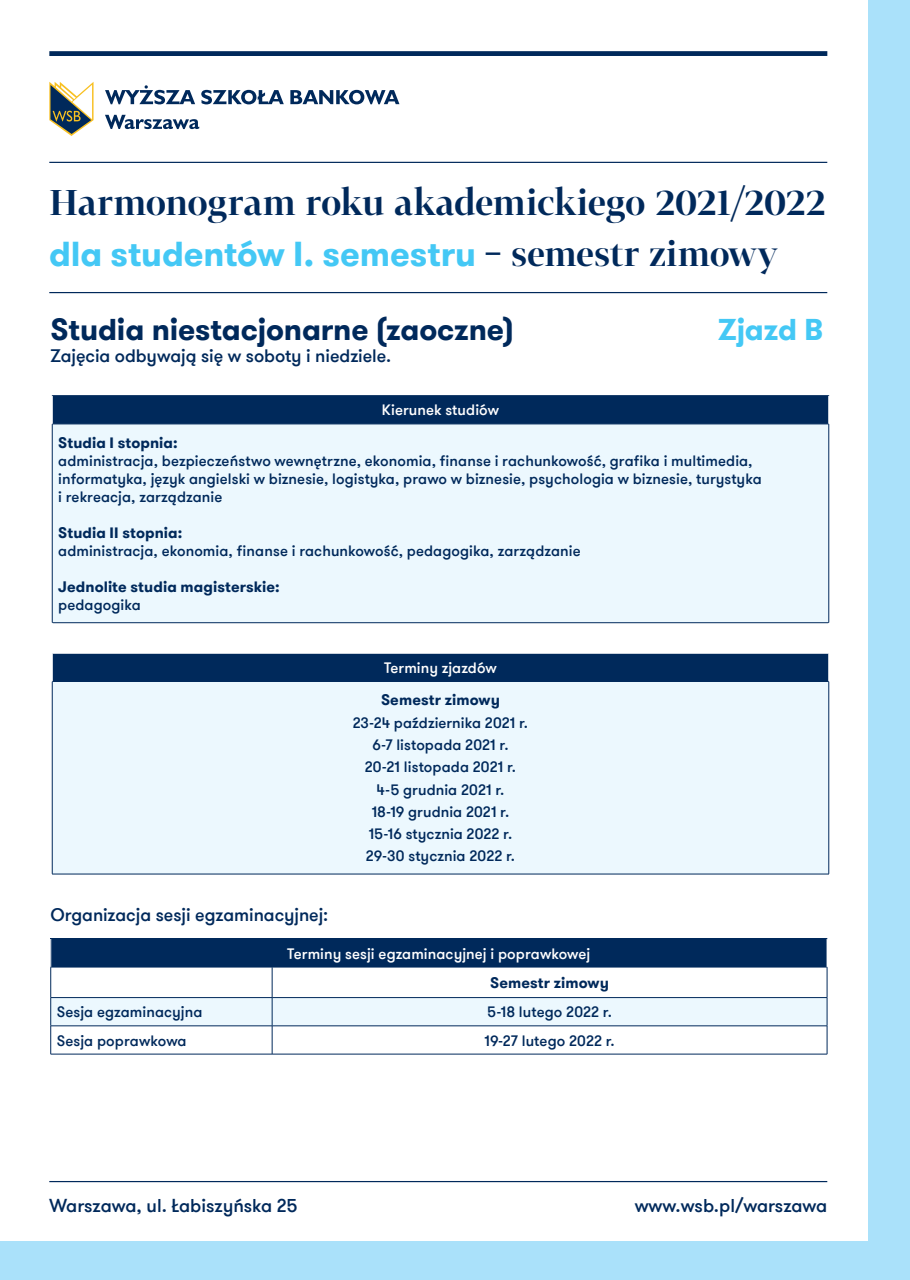
<style>
.page{position:relative;width:910px;height:1280px;background:#fff}
.page>*{position:absolute;margin:0;border:0;box-sizing:border-box;transform-origin:0 0}
.t1{font:600 35.25px "Tabac G1";letter-spacing:-.015em;color:#00295b}
.t2{font:700 34.5px "GT Walsheim Pro";color:#44c8f5}
.t3{font:700 30px "GT Walsheim Pro";letter-spacing:-.005em;color:#00295b}
.t4{font:700 30px "GT Walsheim Pro";color:#44c8f5}
.t5{font:500 18.45px "GT Walsheim Pro";color:#00295b}
.t6{font:500 18px "GT Walsheim Pro";color:#00295b}
.t7{font:500 15px/22.2px "GT Walsheim Pro";letter-spacing:.005em;color:#00295b}
.t8{font:700 15px "GT Walsheim Pro";letter-spacing:.005em;color:#00295b}
.t9{font:500 15px "GT Walsheim Pro";letter-spacing:.005em;color:#fff}
.s1{font-family:"Tabac G1";font-weight:600;color:#00295b}
</style>
<div class="page">
<div style="left:0;top:1241px;width:910px;height:39px;background:#aae1fa"></div>
<div style="left:868px;top:0;width:42px;height:1280px;background:#aae1fa"></div>
<div style="left:53px;top:396px;width:775px;height:28px;background:#00295b"></div>
<svg style="left:53px;top:425px;width:775px;height:449px;background:#deebf3"></svg>
<hr style="left:52px;top:395px;width:777px;height:1px;background:#00295b">
<hr style="left:52px;top:424px;width:777px;height:1px;background:#00295b">
<hr style="left:52px;top:424px;width:1px;height:198px;background:#00295b">
<hr style="left:828px;top:424px;width:1px;height:198px;background:#00295b">
<hr style="left:52px;top:622px;width:777px;height:1px;background:#00295b">
<hr style="left:52px;top:681px;width:777px;height:1px;background:#00295b">
<hr style="left:52px;top:682px;width:1px;height:192px;background:#00295b">
<hr style="left:828px;top:682px;width:1px;height:192px;background:#00295b">
<hr style="left:52px;top:874px;width:777px;height:1px;background:#00295b">
<svg style="left:52px;top:396px;width:1px;height:28px"></svg>
<svg style="left:52px;top:654px;width:1px;height:27px"></svg>
<svg style="left:828px;top:396px;width:1px;height:28px"></svg>
<svg style="left:828px;top:654px;width:1px;height:27px"></svg>
<hr style="left:52px;top:653px;width:777px;height:1px;background:#fff">
<div style="left:51px;top:939px;width:776px;height:28px;background:#00295b"></div>
<hr style="left:50px;top:938px;width:777px;height:1px;background:#00295b">
<hr style="left:51px;top:967px;width:221px;height:1px;background:#00295b">
<hr style="left:50px;top:967px;width:1px;height:30px;background:#00295b">
<hr style="left:272px;top:967px;width:555px;height:1px;background:#00295b">
<hr style="left:272px;top:967px;width:1px;height:30px;background:#00295b">
<hr style="left:827px;top:967px;width:1px;height:30px;background:#00295b">
<svg style="left:50px;top:997px;width:778px;height:57px"></svg>
<hr style="left:51px;top:1054px;width:776px;height:1px;background:#00295b">
<svg style="left:50px;top:939px;width:1px;height:28px"></svg>
<hr style="left:49px;top:162px;width:778px;height:1px;background:#00295b">
<hr style="left:49px;top:292px;width:778px;height:1px;background:#00295b">
<hr style="left:49px;top:1181px;width:778px;height:1px;background:#00295b">
<div style="left:49px;top:51px;width:778px;height:5px;background:#00295b"></div>
<svg style="left:105px;top:85px;width:294px;height:19px"></svg>
<svg style="left:49px;top:82px;width:45px;height:54px"></svg>
<svg style="left:105px;top:115px;width:94px;height:14px"></svg>
<h1 class="t1" style="left:49px;top:185px;width:778px">Harmonogram roku akademickiego 2021/2022</h1>
<h2 class="t2" style="left:49px;top:232px;width:729px">dla studentów I. semestru <span class="s1">– semestr zimowy</span></h2>
<h3 class="t3" style="left:50px;top:311px;width:465px">Studia niestacjonarne (zaoczne)</h3>
<p class="t6" style="left:50px;top:344px;width:342px">Zajęcia odbywają się w soboty i niedziele.</p>
<p class="t9" style="left:382px;top:401px;width:119px">Kierunek studiów</p>
<h3 class="t4" style="left:718px;top:311px;width:107px">Zjazd B</h3>
<p class="t8" style="left:58px;top:433px;width:121px">Studia I stopnia:</p>
<p class="t7" style="left:58px;top:451px;width:705px;line-height:18px">administracja, bezpieczeństwo wewnętrzne, ekonomia, finanse i rachunkowość, grafika i multimedia, informatyka, język angielski w biznesie, logistyka, prawo w biznesie, psychologia w biznesie, turystyka i rekreacja, zarządzanie</p>
<p class="t8" style="left:58px;top:523px;width:126px">Studia II stopnia:</p>
<p class="t7" style="left:58px;top:539px;width:524px">administracja, ekonomia, finanse i rachunkowość, pedagogika, zarządzanie</p>
<p class="t8" style="left:58px;top:577px;width:223px">Jednolite studia magisterskie:</p>
<p class="t7" style="left:58px;top:593px;width:84px">pedagogika</p>
<p class="t9" style="left:384px;top:658px;width:114px">Terminy zjazdów</p>
<p class="t8" style="left:381px;top:690px;width:120px">Semestr zimowy</p>
<p class="t7" style="left:353px;top:711px;width:177px;text-align:center">23-24 października 2021 r.<br>6-7 listopada 2021 r.<br>20-21 listopada 2021 r.<br>4-5 grudnia 2021 r.<br>18-19 grudnia 2021 r.<br>15-16 stycznia 2022 r.<br>29-30 stycznia 2022 r.</p>
<p class="t6" style="left:50px;top:904px;width:279px">Organizacja sesji egzaminacyjnej:</p>
<p class="t9" style="left:287px;top:944px;width:305px">Terminy sesji egzaminacyjnej i poprawkowej</p>
<p class="t8" style="left:490px;top:973px;width:120px">Semestr zimowy</p>
<p class="t7" style="left:57px;top:1001px;width:147px">Sesja egzaminacyjna</p>
<p class="t7" style="left:487px;top:1001px;width:126px">5-18 lutego 2022 r.</p>
<p class="t7" style="left:57px;top:1029px;width:131px">Sesja poprawkowa</p>
<p class="t7" style="left:484px;top:1029px;width:132px">19-27 lutego 2022 r.</p>
<p class="t5" style="left:49px;top:1194px;width:250px">Warszawa, ul. Łabiszyńska 25</p>
<p class="t5" style="left:635px;top:1194px;width:194px">www.wsb.pl/warszawa</p>
</div>
